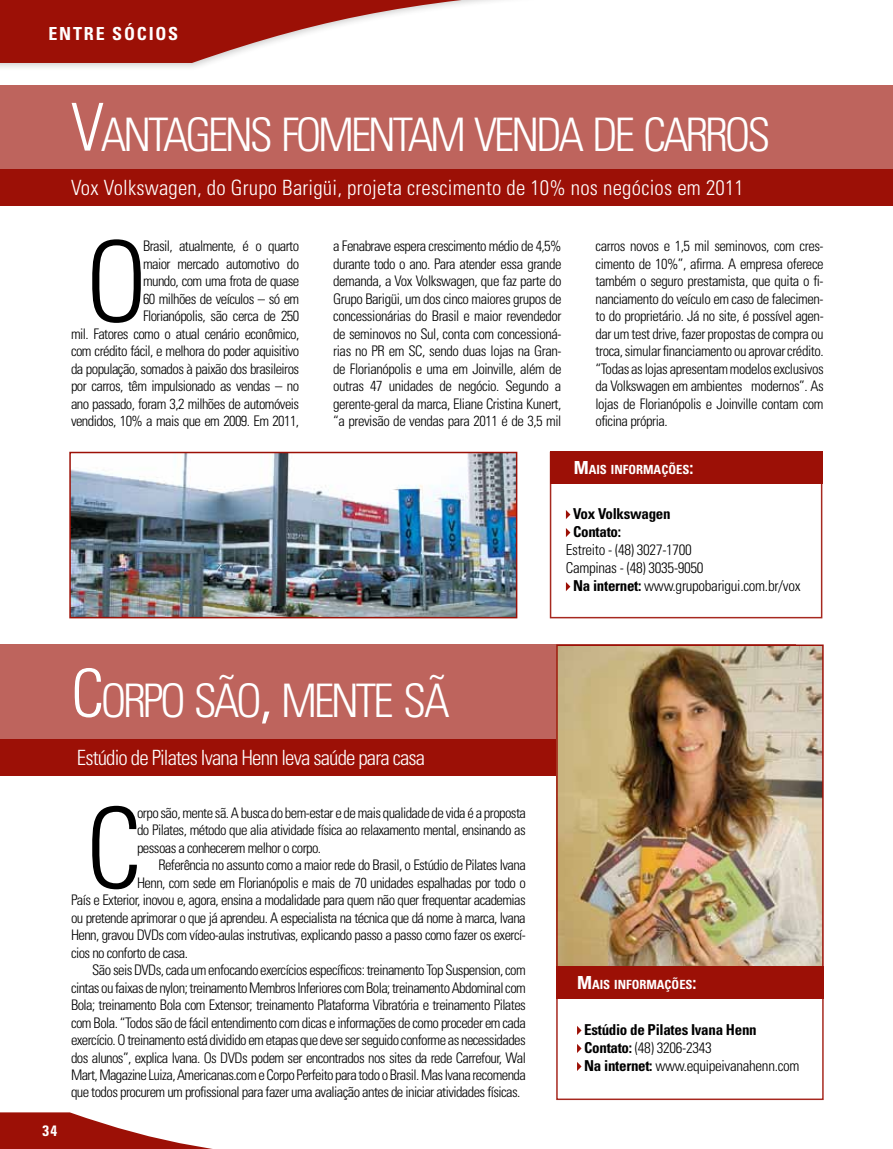
<style>
.page{position:relative;width:893px;height:1149px;background:#fff}
.page>*{position:absolute;margin:0;border:0;box-sizing:border-box;transform-origin:0 0}
.t1{font:300 condensed 111.3px "Univers LT Std";color:#000}
.t2{font:300 condensed 46.2px "Univers LT Std";letter-spacing:-.07em;color:#fff}
.t3{font:300 condensed 21px "Univers LT Std";letter-spacing:.01em;color:#fff}
.t4{font:300 condensed 21px "Univers LT Std";letter-spacing:-.04em;color:#fff}
.t5{font:700 condensed 18px "Univers LT Std";letter-spacing:.1em;color:#fff}
.t6{font:700 condensed 15px/18px "Univers LT Std";letter-spacing:-.02em;color:#000}
.t7{font:300 condensed 15px "Univers LT Std";letter-spacing:-.02em;color:#000}
.t8{font:700 condensed 15px "Univers LT Std";color:#fff}
.t9{font:300 condensed 14.55px/17.4px "Univers LT Std";letter-spacing:-.04em;color:#000;text-align:justify}
.t10{font:700 condensed 12.6px "Univers LT Std";color:#fff}
.s1{font-size:66px}
.s2{font-size:18px}
.s3{font-weight:700}
.s4{font-weight:300}
</style>
<div class="page">
<div style="left:0;top:0;width:619px;height:72px;background:#000;opacity:.2"></div>
<svg style="left:0;top:0;width:612px;height:63px"></svg>
<svg style="left:0;top:1112px;width:207px;height:36px"></svg>
<img style="left:72px;top:454px;width:442px;height:161px">
<div style="left:69px;top:451px;width:448px;height:167px;border:2px solid #9c1006"></div>
<div style="left:0;top:85px;width:893px;height:86px;background:#be645d"></div>
<div style="left:0;top:169px;width:893px;height:37px;background:#9c1006"></div>
<div style="left:550px;top:451px;width:272px;height:167px;background:#fff;border:2px solid #9c1006"></div>
<div style="left:550px;top:451px;width:272px;height:33px;background:#9c1006"></div>
<svg style="left:566px;top:510px;width:4px;height:9px"></svg>
<svg style="left:566px;top:528px;width:4px;height:9px"></svg>
<svg style="left:566px;top:582px;width:4px;height:9px"></svg>
<div style="left:0;top:644px;width:795px;height:95px;background:#be645d"></div>
<div style="left:0;top:739px;width:795px;height:37px;background:#9c1006"></div>
<img style="left:559px;top:647px;width:262px;height:319px">
<div style="left:556px;top:644px;width:268px;height:338px;border:2px solid #9c1006"></div>
<div style="left:556px;top:966px;width:268px;height:32px;background:#9c1006"></div>
<svg style="left:577px;top:1026px;width:4px;height:8px"></svg>
<svg style="left:577px;top:1044px;width:4px;height:8px"></svg>
<svg style="left:577px;top:1062px;width:4px;height:8px"></svg>
<p class="t5" style="left:48px;top:22px;width:131px">ENTRE SÓCIOS</p>
<h2 class="t2" style="left:71px;top:106px;width:701px"><span class="s1">V</span>ANTAGENS FOMENTAM VENDA DE CARROS</h2>
<h3 class="t3" style="left:71px;top:175px;width:674px">Vox Volkswagen, do Grupo Barigüi, projeta crescimento de 10% nos negócios em 2011</h3>
<h1 class="t1" style="left:86px;top:215px;width:63px">O</h1>
<p class="t9" style="left:71px;top:237px;width:230px;text-align:right">Brasil, atualmente, é o quarto<br>maior mercado automotivo do<br>mundo, com uma frota de quase<br>60 milhões de veículos – só em<br>Florianópolis, são cerca de 250<br>mil. Fatores como o atual cenário econômico, com crédito fácil, e melhora do poder aquisitivo da população, somados à paixão dos brasileiros por carros, têm impulsionado as vendas – no ano passado, foram 3,2 milhões de automóveis vendidos, 10% a mais que em 2009. Em 2011,</p>
<p class="t9" style="left:333px;top:237px;width:230px">a Fenabrave espera crescimento médio de 4,5% durante todo o ano. Para atender essa grande demanda, a Vox Volkswagen, que faz parte do Grupo Barigüi, um dos cinco maiores grupos de concessionárias do Brasil e maior revendedor de seminovos no Sul, conta com concessioná&shy;rias no PR em SC, sendo duas lojas na Gran&shy;de Florianópolis e uma em Joinville, além de outras 47 unidades de negócio. Segundo a gerente-geral da marca, Eliane Cristina Kunert, “a previsão de vendas para 2011 é de 3,5 mil</p>
<p class="t9" style="left:595px;top:237px;width:230px">carros novos e 1,5 mil seminovos, com cres&shy;cimento de 10%”, afirma. A empresa oferece também o seguro prestamista, que quita o fi&shy;nanciamento do veículo em caso de falecimen&shy;to do proprietário. Já no site, é possível agen&shy;dar um test drive, fazer propostas de compra ou troca, simular financiamento ou aprovar crédito. “Todas as lojas apresentam modelos exclusivos da Volkswagen em ambientes modernos”. As lojas de Florianópolis e Joinville contam com oficina própria.</p>
<p class="t10" style="left:574px;top:462px;width:121px"><span class="s2">M</span>AIS INFORMAÇÕES<span class="s2">:</span></p>
<p class="t8" style="left:42px;top:1120px;width:16px">34</p>
<h2 class="t2" style="left:71px;top:672px;width:380px"><span class="s1">C</span>ORPO SÃO<span class="s1">,</span> MENTE SÃ</h2>
<h3 class="t4" style="left:77px;top:744px;width:350px">Estúdio de Pilates Ivana Henn leva saúde para casa</h3>
<h1 class="t1" style="left:86px;top:781px;width:57px">C</h1>
<p class="t9" style="left:137px;top:803px;width:390px">orpo são, mente sã. A busca do bem-estar e de mais qualidade de vida é a proposta do Pilates, método que alia atividade física ao relaxamento mental, ensinando as pessoas a conhecerem melhor o corpo.</p>
<p class="t9" style="left:158px;top:856px;width:369px">Referência no assunto como a maior rede do Brasil, o Estúdio de Pilates Ivana</p>
<p class="t9" style="left:137px;top:873px;width:390px">Henn, com sede em Florianópolis e mais de 70 unidades espalhadas por todo o</p>
<p class="t9" style="left:71px;top:891px;width:456px">País e Exterior, inovou e, agora, ensina a modalidade para quem não quer frequentar academias</p>
<p class="t9" style="left:71px;top:908px;width:456px">ou pretende aprimorar o que já aprendeu. A especialista na técnica que dá nome à marca, Ivana</p>
<p class="t9" style="left:71px;top:926px;width:456px">Henn, gravou DVDs com vídeo-aulas instrutivas, explicando passo a passo como fazer os exercí-</p>
<p class="t9" style="left:71px;top:943px;width:118px">cios no conforto de casa.</p>
<p class="t9" style="left:92px;top:961px;width:435px">São seis DVDs, cada um enfocando exercícios específicos: treinamento Top Suspension, com</p>
<p class="t9" style="left:71px;top:978px;width:456px">cintas ou faixas de nylon; treinamento Membros Inferiores com Bola; treinamento Abdominal com</p>
<p class="t9" style="left:71px;top:995px;width:456px">Bola; treinamento Bola com Extensor; treinamento Plataforma Vibratória e treinamento Pilates</p>
<p class="t9" style="left:71px;top:1013px;width:456px">com Bola. “Todos são de fácil entendimento com dicas e informações de como proceder em cada</p>
<p class="t9" style="left:71px;top:1030px;width:456px">exercício. O treinamento está dividido em etapas que deve ser seguido conforme as necessidades</p>
<p class="t9" style="left:71px;top:1048px;width:456px">dos alunos”, explica Ivana. Os DVDs podem ser encontrados nos sites da rede Carrefour, Wal</p>
<p class="t9" style="left:71px;top:1065px;width:456px">Mart, Magazine Luiza, Americanas.com e Corpo Perfeito para todo o Brasil. Mas Ivana recomenda</p>
<p class="t9" style="left:71px;top:1083px;width:451px">que todos procurem um profissional para fazer uma avaliação antes de iniciar atividades físicas.</p>
<p class="t6" style="left:573px;top:504px;width:99px">Vox Volkswagen<br>Contato:</p>
<p class="t7" style="left:566px;top:540px;width:128px">Estreito - (48) 3027-1700</p>
<p class="t7" style="left:566px;top:558px;width:139px">Campinas - (48) 3035-9050</p>
<p class="t7" style="left:573px;top:576px;width:229px"><span class="s3">Na internet:</span> www.grupobarigui.com.br/vox</p>
<p class="t10" style="left:577px;top:976px;width:121px"><span class="s2">M</span>AIS INFORMAÇÕES<span class="s2">:</span></p>
<p class="t6" style="left:584px;top:1020px;width:217px">Estúdio de Pilates Ivana Henn<br>Contato: <span class="s4">(48) 3206-2343<br></span>Na internet: <span class="s4">www.equipeivanahenn.com</span></p>
</div>
